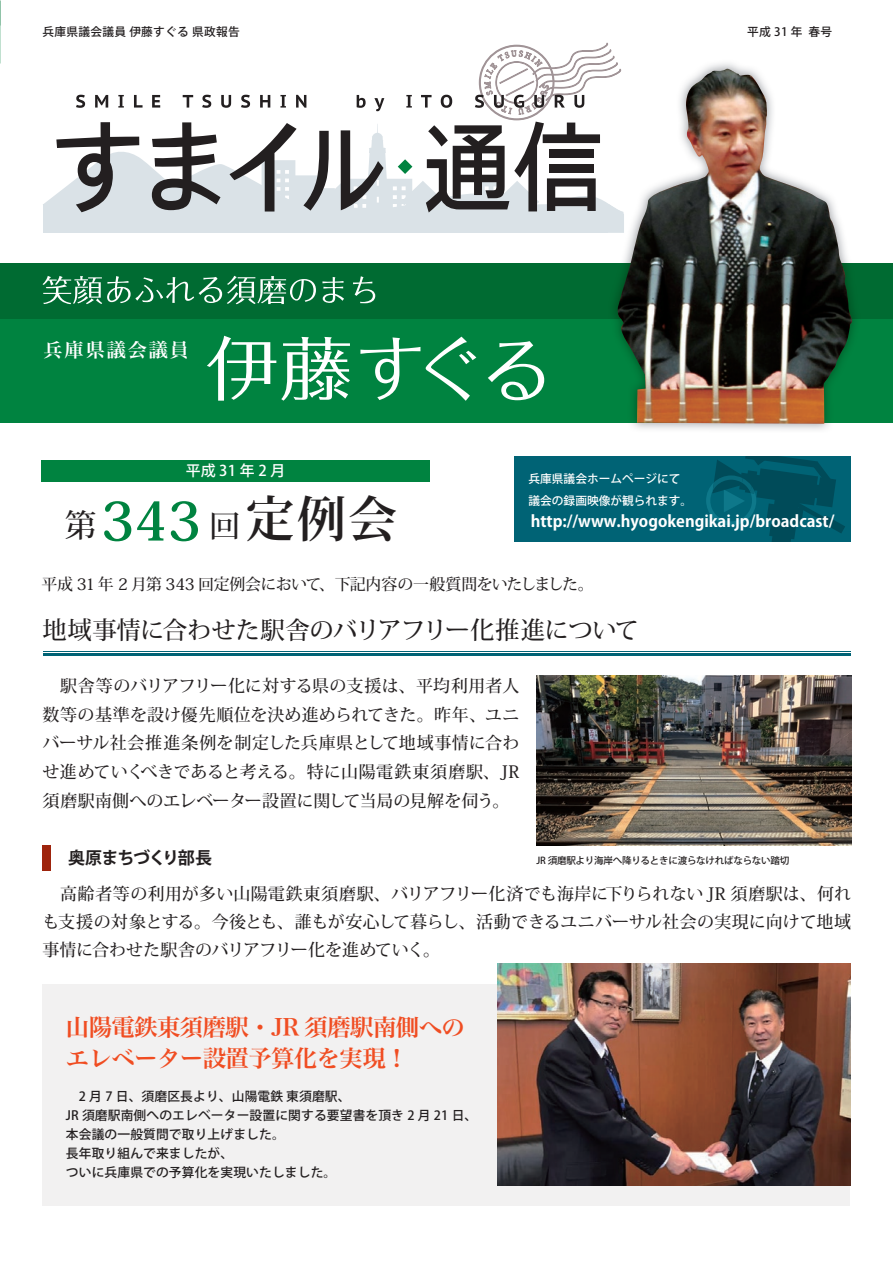
<style>
.page{position:relative;width:893px;height:1263px;background:#fff}
.page>*{position:absolute;margin:0;border:0;box-sizing:border-box;transform-origin:0 0}
.t1{font:700 53.1px "Koz Min Pro";color:#008340}
.t2{font:700 48.9px "Koz Min Pro";color:#231f20}
.t3{font:500 31.95px "Koz Min Pro";color:#231f20}
.t4{font:500 24.45px "Koz Min Pr 6 N";letter-spacing:-.01em;color:#231f20}
.t5{font:23.4px/30.8px "Hira Min Pro N W6";letter-spacing:-.025em;color:#f04d22}
.t6{font:19.2px "Hira Min Pro W6";letter-spacing:.1em;color:#fff}
.t7{font:500 16.95px/28.7px "Koz Min Pro";color:#231f20;text-align:justify}
.t8{font:700 16.95px "Koz Go Pr 6 N";letter-spacing:-.07em;color:#231f20}
.t9{font:700 15.9px "Koz Go Pr 6 N";color:#fff}
.t10{font:500 15.9px "Koz Min Pro";letter-spacing:-.035em;color:#231f20}
.t11{font:500 14.85px "Koz Go Pro";letter-spacing:.25em;color:#fff}
.t12{font:500 12.75px/19.2px "Koz Go Pr 6 N";letter-spacing:.01em;color:#231f20}
.t13{font:500 11.7px "Koz Go Pr 6 N";color:#fff}
.t14{font:500 11.7px "Koz Go Pr 6 N";letter-spacing:.025em;color:#231f20}
.t15{font:500 9.6px "Koz Go Pr 6 N";letter-spacing:-.03em;color:#231f20}
.s1{font-weight:500;font-size:31.95px}
</style>
<div class="page">
<div style="left:0;top:278px;width:893px;height:145px;background:#008340"></div>
<div style="left:0;top:264px;width:893px;height:55px;background:#006b32"></div>
<svg style="left:207px;top:336px;width:143px;height:65px"></svg>
<svg style="left:360px;top:337px;width:60px;height:63px"></svg>
<svg style="left:426px;top:337px;width:50px;height:64px"></svg>
<svg style="left:488px;top:341px;width:56px;height:59px"></svg>
<svg style="left:43px;top:276px;width:273px;height:28px"></svg>
<svg style="left:322px;top:277px;width:22px;height:26px"></svg>
<svg style="left:353px;top:276px;width:22px;height:27px"></svg>
<div style="left:44px;top:214px;width:580px;height:19px;background:#dae2e7"></div>
<div style="left:42px;top:460px;width:388px;height:21px;background:#008340"></div>
<div style="left:514px;top:457px;width:336px;height:85px;background:#006375"></div>
<svg style="left:706px;top:457px;width:139px;height:85px"></svg>
<img style="left:608px;top:63px;width:253px;height:367px">
<img style="left:608px;top:264px;width:253px;height:159px">
<svg style="left:43px;top:43px;width:581px;height:189px"></svg>
<img style="left:617px;top:69px;width:235px;height:355px">
<div style="left:43px;top:984px;width:807px;height:221px;background:#f2f1f1"></div>
<hr style="left:43px;top:651px;width:808px;height:1px;background:#006375">
<hr style="left:43px;top:653px;width:808px;height:2px;background:#006375">
<div style="left:43px;top:845px;width:8px;height:25px;background:#9e240d"></div>
<img style="left:498px;top:963px;width:352px;height:222px">
<img style="left:536px;top:675px;width:315px;height:170px">
<p class="t14" style="left:43px;top:25px;width:199px">兵庫県議会議員伊藤すぐる県政報告</p>
<p class="t6" style="left:44px;top:333px;width:147px">兵庫県議会議員</p>
<h3 class="t3" style="left:65px;top:502px;width:33px">第</h3>
<p class="t11" style="left:186px;top:461px;width:101px">平成31年2 月</p>
<h1 class="t1" style="left:101px;top:482px;width:101px">343</h1>
<h2 class="t2" style="left:209px;top:483px;width:190px"><span class="s1">回</span>定例会</h2>
<p class="t14" style="left:747px;top:25px;width:57px">平成 31 年</p>
<p class="t14" style="left:809px;top:25px;width:25px">春号</p>
<p class="t13" style="left:529px;top:472px;width:154px">兵庫県議会ホームページにて</p>
<p class="t13" style="left:529px;top:494px;width:165px">議会の録画映像が観られます。</p>
<p class="t9" style="left:531px;top:512px;width:305px">http://www.hyogokengikai j p. /broadcast/</p>
<p class="t10" style="left:42px;top:572px;width:281px">平成 31 年 2 月第 343 回定例会において</p>
<p class="t10" style="left:319px;top:572px;width:276px">、下記内容の一般質問をいたしました。</p>
<h3 class="t4" style="left:43px;top:616px;width:598px">地域事情に合わせた駅舎のバリアフリー化推進について</h3>
<p class="t7" style="left:43px;top:671px;width:478px">　駅舎等のバリアフリー化に対する県の支援は、平均利用者人数等の基準を設け優先順位を決め進められてきた。昨年、ユニバーサル社会推進条例を制定した兵庫県として地域事情に合わせ進めていくべきであると考える。特に山陽電鉄東須磨駅、JR須磨駅南側へのエレベーター設置に関して当局の見解を伺う。</p>
<p class="t8" style="left:51px;top:848px;width:162px">　奥原まちづくり部長</p>
<p class="t7" style="left:43px;top:880px;width:810px;line-height:27.6px">　高齢者等の利用が多い山陽電鉄東須磨駅、バリアフリー化済でも海岸に下りられない JR 須磨駅は、何れも支援の対象とする。今後とも、誰もが安心して暮らし、活動できるユニバーサル社会の実現に向けて地域事情に合わせた駅舎のバリアフリー化を進めていく。</p>
<p class="t15" style="left:536px;top:855px;width:254px">JR 須磨駅より海岸へ降りるときに渡らなければならない踏切</p>
<h3 class="t5" style="left:66px;top:1010px;width:400px">山陽電鉄東須磨駅・JR 須磨駅南側へのエレベーター設置予算化を実現!</h3>
<p class="t12" style="left:66px;top:1087px;width:413px">　2 月 7 日、須磨区長より、山陽電鉄東須磨駅、<br>JR 須磨駅南側へのエレベーター設置に関する要望書を頂き 2 月 21 日、本会議の一般質問で取り上げました。<br>長年取り組んで来ましたが、<br>ついに兵庫県での予算化を実現いたしました。</p>
</div>
